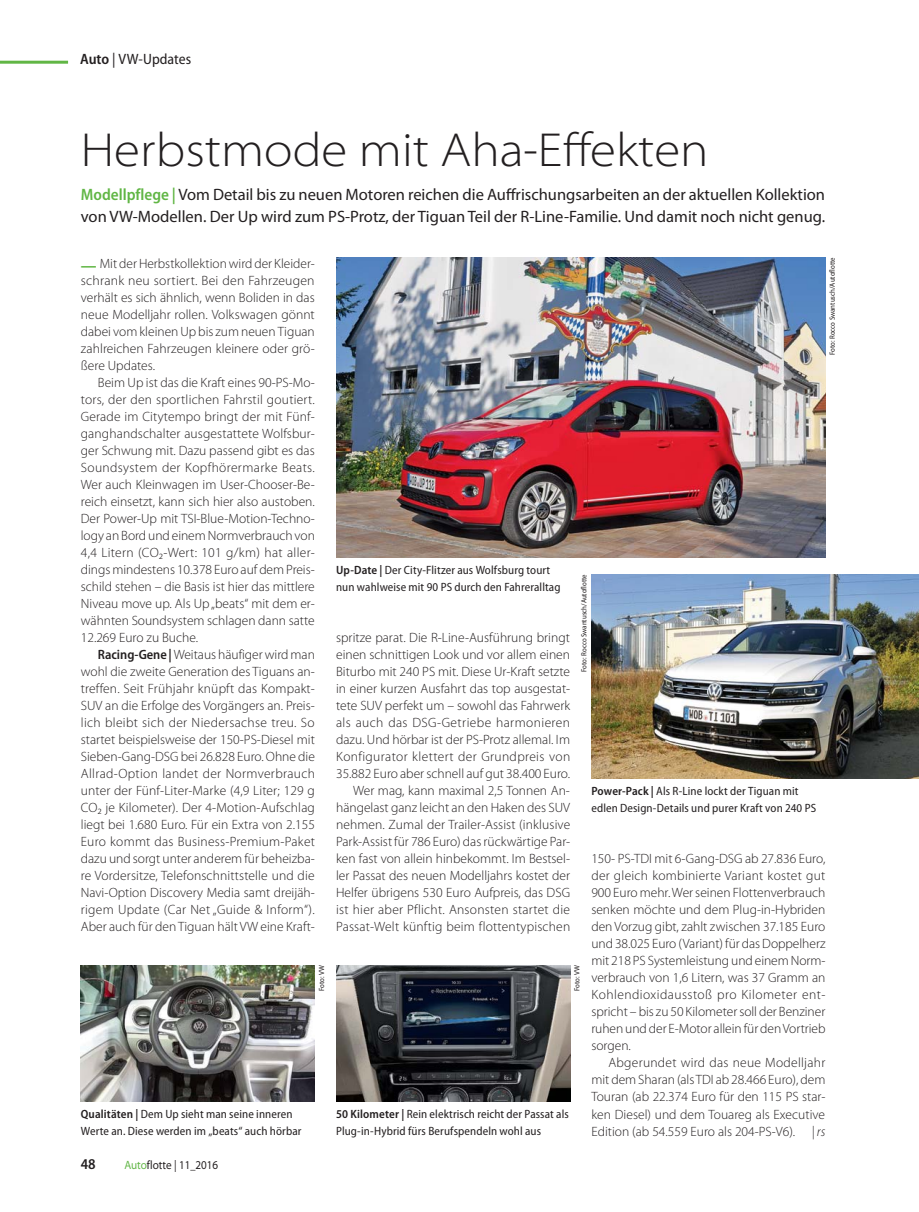
<style>
.page{position:relative;width:919px;height:1212px;background:#fff}
.page>*{position:absolute;margin:0;border:0;box-sizing:border-box;transform-origin:0 0}
.t1{font:300 semi-expanded 48px "Myriad Pro";color:#231f20}
.t2{font:16.5px/22.5px "Myriad Pro";color:#231f20}
.t3{font:semi-condensed 15px "Myriad Pro";color:#231f20}
.t4{font:600 semi-condensed 15px "Myriad Pro";color:#231f20}
.t5{font:300 13.5px/17px "Myriad Pro";color:#231f20;text-align:justify}
.t6{font:semi-condensed 12px/17px "Myriad Pro";letter-spacing:.01em;color:#231f20}
.t7{font:semi-expanded 12px "Myriad Pro";color:#231f20;scale:.85 1}
.t8{font:semi-condensed 7.5px "Myriad Pro";color:#231f20}
.s1{font-weight:600}
.s2{font-weight:600;font-stretch:semi-condensed;color:#61b645}
.s3{font-weight:600;font-stretch:semi-condensed}
.s4{font-style:italic}
.s5{color:#61b645}
</style>
<div class="page">
<hr style="left:0;top:61px;width:68px;height:3px;background:#61b645">
<img style="left:336px;top:257px;width:489px;height:300px">
<img style="left:81px;top:965px;width:234px;height:136px">
<img style="left:336px;top:965px;width:234px;height:136px">
<img style="left:591px;top:574px;width:327px;height:204px">
<p class="t3" style="left:80px;top:53px;width:112px"><span class="s1">Auto</span> | VW-Updates</p>
<h1 class="t1" style="left:81px;top:121px;width:629px">Herbstmode mit Aha-Effekten</h1>
<p class="t2" style="left:81px;top:185px;width:745px"><span class="s2">Modellpflege |</span> Vom Detail bis zu neuen Motoren reichen die Auffrischungsarbeiten an der aktuellen Kollektion von VW-Modellen. Der Up wird zum PS-Protz, der Tiguan Teil der R-Line-Familie. Und damit noch nicht genug.</p>
<p class="t8" style="left:829px;top:355px;width:99px;rotate:-90deg">Foto: Rocco Swantusch/Autoflotte</p>
<p class="t5" style="left:81px;top:256px;width:235px;text-indent:19px">Mit der Herbstkollektion wird der Kleider&shy;schrank neu sortiert. Bei den Fahrzeugen verhält es sich ähnlich, wenn Boliden in das neue Modelljahr rollen. Volkswagen gönnt dabei vom kleinen Up bis zum neuen Tiguan zahlreichen Fahrzeugen kleinere oder grö&shy;ßere Updates.</p>
<p class="t5" style="left:81px;top:375px;width:235px;text-indent:17px">Beim Up ist das die Kraft eines 90-PS-Mo&shy;tors, der den sportlichen Fahrstil goutiert.<br>Gerade im Citytempo bringt der mit Fünf&shy;ganghandschalter ausgestattete Wolfsbur&shy;ger Schwung mit. Dazu passend gibt es das Soundsystem der Kopfhörermarke Beats.<br>Wer auch Kleinwagen im User-Chooser-Be&shy;reich einsetzt, kann sich hier also austoben.<br>Der Power-Up mit TSI-Blue-Motion-Techno&shy;logy an Bord und einem Normverbrauch von 4,4 Litern (CO₂-Wert: 101 g/km) hat aller&shy;dings mindestens 10.378 Euro auf dem Preis&shy;schild stehen – die Basis ist hier das mittlere Niveau move up. Als Up „beats“ mit dem er&shy;wähnten Soundsystem schlagen dann satte 12.269 Euro zu Buche.</p>
<p class="t5" style="left:81px;top:647px;width:236px;text-indent:17px"><span class="s3">Racing-Gene |</span> Weitaus häufiger wird man wohl die zweite Generation des Tiguans an&shy;treffen. Seit Frühjahr knüpft das Kompakt-SUV an die Erfolge des Vorgängers an. Preis&shy;lich bleibt sich der Niedersachse treu. So startet beispielsweise der 150-PS-Diesel mit Sieben-Gang-DSG bei 26.828 Euro. Ohne die Allrad-Option landet der Normverbrauch unter der Fünf-Liter-Marke (4,9 Liter; 129 g CO₂ je Kilometer). Der 4-Motion-Aufschlag liegt bei 1.680 Euro. Für ein Extra von 2.155<br>Euro kommt das Business-Premium-Paket dazu und sorgt unter anderem für beheizba&shy;re Vordersitze, Telefonschnittstelle und die Navi-Option Discovery Media samt dreijäh&shy;rigem Update (Car Net „Guide &amp; Inform“).<br>Aber auch für den Tiguan hält VW eine Kraft-</p>
<p class="t6" style="left:336px;top:563px;width:226px"><span class="s1">Up-Date |</span> Der City-Flitzer aus Wolfsburg tourt nun wahlweise mit 90 PS durch den Fahreralltag</p>
<p class="t8" style="left:581px;top:672px;width:99px;rotate:-90deg">Foto: Rocco Swantusch/Autoflotte</p>
<p class="t5" style="left:336px;top:630px;width:236px;text-align:right">spritze parat. Die R-Line-Ausführung bringt einen schnittigen Look und vor allem einen Biturbo mit 240 PS mit. Diese Ur-Kraft setzte in einer kurzen Ausfahrt das top ausgestat&shy;tete SUV perfekt um – sowohl das Fahrwerk als auch das DSG-Getriebe harmonieren dazu. Und hörbar ist der PS-Protz allemal. Im Konfigurator klettert der Grundpreis von 35.882 Euro aber schnell auf gut 38.400 Euro.<br>Wer mag, kann maximal 2,5 Tonnen An&shy;hängelast ganz leicht an den Haken des SUV nehmen. Zumal der Trailer-Assist (inklusive Park-Assist für 786 Euro) das rückwärtige Par&shy;ken fast von allein hinbekommt. Im Bestsel&shy;ler Passat des neuen Modelljahrs kostet der Helfer übrigens 530 Euro Aufpreis, das DSG ist hier aber Pflicht. Ansonsten startet die Passat-Welt künftig beim flottentypischen</p>
<p class="t6" style="left:591px;top:784px;width:226px"><span class="s1">Power-Pack |</span> Als R-Line lockt der Tiguan mit edlen Design-Details und purer Kraft von 240 PS</p>
<p class="t5" style="left:591px;top:852px;width:236px">150- PS-TDI mit 6-Gang-DSG ab 27.836 Euro, der gleich kombinierte Variant kostet gut 900 Euro mehr. Wer seinen Flottenverbrauch senken möchte und dem Plug-in-Hybriden den Vorzug gibt, zahlt zwischen 37.185 Euro und 38.025 Euro (Variant) für das Doppelherz mit 218 PS Systemleistung und einem Norm&shy;verbrauch von 1,6 Litern, was 37 Gramm an Kohlendioxidausstoß pro Kilometer ent&shy;spricht – bis zu 50 Kilometer soll der Benziner ruhen und der E-Motor allein für den Vortrieb sorgen.</p>
<p class="t5" style="left:591px;top:1056px;width:235px;text-indent:17px">Abgerundet wird das neue Modelljahr mit dem Sharan (als TDI ab 28.466 Euro), dem Touran (ab 22.374 Euro für den 115 PS star&shy;ken Diesel) und dem Touareg als Executive Edition (ab 54.559 Euro als 204-PS-V6). <span class="s4">| rs</span></p>
<p class="t8" style="left:319px;top:991px;width:27px;rotate:-90deg">Foto: VW</p>
<p class="t8" style="left:574px;top:991px;width:27px;rotate:-90deg">Foto: VW</p>
<p class="t6" style="left:81px;top:1107px;width:222px"><span class="s1">Qualitäten |</span> Dem Up sieht man seine inneren<br>Werte an. Diese werden im „beats“ auch hörbar</p>
<p class="t6" style="left:336px;top:1107px;width:234px"><span class="s1">50 Kilometer |</span> Rein elektrisch reicht der Passat als<br>Plug-in-Hybrid fürs Berufspendeln wohl aus</p>
<p class="t4" style="left:81px;top:1159px;width:16px">48</p>
<p class="t7" style="left:124px;top:1158px;width:112px"><span class="s5">Auto</span>flotte | 11_2016</p>
</div>
